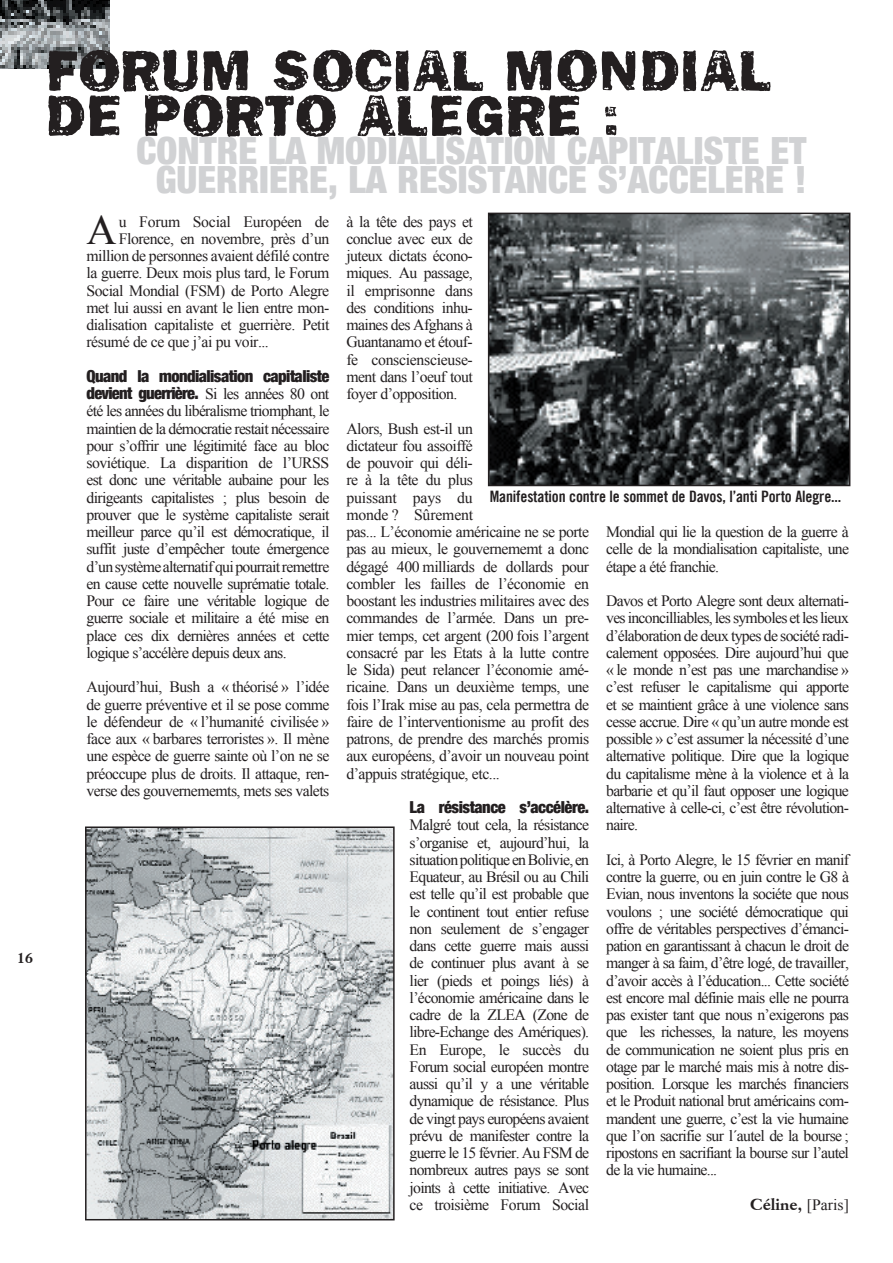
<style>
.page{position:relative;width:893px;height:1263px;background:#fff}
.page>*{position:absolute;margin:0;border:0;box-sizing:border-box;transform-origin:0 0}
.t1{font:60px/45px "Frankie";color:#231f20}
.t2{font:41.85px "Times New Roman";color:#231f20}
.t3{font:900 condensed 37.5px/28.5px "Helvetica Neue";color:#d1d2d4;text-align:center}
.t4{font:900 condensed 16.5px/17.2px "Helvetica Neue";letter-spacing:-.035em;color:#231f20}
.t5{font:15.75px/17.2px "Times New Roman";letter-spacing:-.03em;color:#231f20;text-align:justify}
.t6{font:15.75px "Trade Gothic LT Bold Cond Twenty";letter-spacing:-.01em;color:#231f20}
.t7{font:700 15.75px "Janson S Si";color:#231f20}
.t8{font:700 14.25px "Janson S Si";color:#231f20}
.s1{font-family:"Times New Roman";font-weight:400;font-stretch:normal;font-size:15.75px}
.s2{font-family:"Times New Roman";font-weight:400}
</style>
<div class="page">
<img style="left:88px;top:829px;width:304px;height:388px">
<div style="left:85px;top:826px;width:310px;height:394px;border:2px solid #231f20"></div>
<img style="left:0;top:0;width:109px;height:69px">
<img style="left:491px;top:216px;width:356px;height:267px">
<div style="left:488px;top:213px;width:362px;height:273px;border:2px solid #231f20"></div>
<p class="t8" style="left:17px;top:948px;width:17px">16</p>
<h1 class="t1" style="left:46px;top:47px;width:727px">FORUM SOCIAL MONDIAL<br>DE PORTO ALEGRE :</h1>
<h3 class="t3" style="left:136px;top:136px;width:671px">CONTRE LA MODIALISATION CAPITALISTE ET<br>GUERRIÈRE, LA RÉSISTANCE S’ACCÉLÈRE !</h3>
<h2 class="t2" style="left:87px;top:206px;width:32px">A</h2>
<p class="t5" style="left:119px;top:212px;width:212px">u Forum Social Européen de</p>
<p class="t5" style="left:119px;top:230px;width:212px">Florence, en novembre, près d’un</p>
<p class="t5" style="left:87px;top:247px;width:244px">million de personnes avaient défilé contre</p>
<p class="t5" style="left:87px;top:264px;width:244px">la guerre. Deux mois plus tard, le Forum</p>
<p class="t5" style="left:87px;top:281px;width:244px">Social Mondial (FSM) de Porto Alegre</p>
<p class="t5" style="left:87px;top:299px;width:244px">met lui aussi en avant le lien entre mon-</p>
<p class="t5" style="left:87px;top:316px;width:244px">dialisation capitaliste et guerrière. Petit</p>
<p class="t5" style="left:87px;top:333px;width:184px">résumé de ce que j’ai pu voir...</p>
<p class="t4" style="left:87px;top:367px;width:244px">Quand la mondialisation capitaliste devient guerrière. <span class="s1">Si les années 80 ont</span></p>
<p class="t5" style="left:87px;top:402px;width:244px">été les années du libéralisme triomphant, le maintien de la démocratie restait nécessaire pour s’offrir une légitimité face au bloc soviétique. La disparition de l’URSS est donc une véritable aubaine pour les dirigeants capitalistes ; plus besoin de prouver que le système capitaliste serait meilleur parce qu’il est démocratique, il suffit juste d’empêcher toute émergence d’un système alternatif qui pourrait remettre en cause cette nouvelle suprématie totale.<br>Pour ce faire une véritable logique de guerre sociale et militaire a été mise en place ces dix dernières années et cette logique s’accélère depuis deux ans.</p>
<p class="t5" style="left:87px;top:678px;width:244px">Aujourd’hui, Bush a « théorisé » l’idée de guerre préventive et il se pose comme le défendeur de « l’humanité civilisée » face aux « barbares terroristes ». Il mène une espèce de guerre sainte où l’on ne se préoccupe plus de droits. Il attaque, ren&shy;verse des gouvernememts, mets ses valets</p>
<p class="t5" style="left:346px;top:212px;width:128px">à la tête des pays et conclue avec eux de juteux dictats écono&shy;miques. Au passage, il emprisonne dans des conditions inhu&shy;maines des Afghans à Guantanamo et étouf&shy;fe conscienscieuse&shy;ment dans l’oeuf tout foyer d’opposition.</p>
<p class="t5" style="left:346px;top:419px;width:244px;text-align:left">Alors, Bush est-il un<br>dictateur fou assoiffé<br>de pouvoir qui déli-<br>re à la tête du plus<br>puissant pays du<br>monde ? Sûrement<br>pas... L’économie américaine ne se porte pas au mieux, le gouvernememt a donc dégagé 400 milliards de dollards pour combler les failles de l’économie en boostant les industries militaires avec des commandes de l’armée. Dans un pre&shy;mier temps, cet argent (200 fois l’argent consacré par les Etats à la lutte contre le Sida) peut relancer l’économie amé&shy;ricaine. Dans un deuxième temps, une fois l’Irak mise au pas, cela permettra de faire de l’interventionisme au profit des patrons, de prendre des marchés promis aux européens, d’avoir un nouveau point d’appuis stratégique, etc...</p>
<p class="t4" style="left:410px;top:798px;width:181px">La résistance s’accélère.</p>
<p class="t5" style="left:410px;top:816px;width:181px">Malgré tout cela, la résistance s’organise et, aujourd’hui, la situation politique en Bolivie, en Equateur, au Brésil ou au Chili est telle qu’il est probable que le continent tout entier refuse non seulement de s’engager dans cette guerre mais aussi de continuer plus avant à se lier (pieds et poings liés) à l’économie américaine dans le cadre de la ZLEA (Zone de libre-Echange des Amériques).<br>En Europe, le succès du Forum social européen montre aussi qu’il y a une véritable dynamique de résistance. Plus de vingt pays européens avaient prévu de manifester contre la guerre le 15 février. Au FSM de nombreux autres pays se sont joints à cette initiative. Avec ce troisième Forum Social</p>
<p class="t6" style="left:490px;top:486px;width:353px">Manifestation contre le sommet de Davos, l’anti Porto Alegre...</p>
<p class="t5" style="left:606px;top:523px;width:244px">Mondial qui lie la question de la guerre à celle de la mondialisation capitaliste, une étape a été franchie.</p>
<p class="t5" style="left:606px;top:592px;width:244px">Davos et Porto Alegre sont deux alternati&shy;ves inconcilliables, les symboles et les lieux d’élaboration de deux types de société radi&shy;calement opposées. Dire aujourd’hui que « le monde n’est pas une marchandise » c’est refuser le capitalisme qui apporte et se maintient grâce à une violence sans cesse accrue. Dire « qu’un autre monde est possible » c’est assumer la nécessité d’une alternative politique. Dire que la logique du capitalisme mène à la violence et à la barbarie et qu’il faut opposer une logique alternative à celle-ci, c’est être révolution&shy;naire.</p>
<p class="t5" style="left:606px;top:851px;width:244px">Ici, à Porto Alegre, le 15 février en manif contre la guerre, ou en juin contre le G8 à Evian, nous inventons la sociéte que nous voulons ; une société démocratique qui offre de véritables perspectives d’émanci&shy;pation en garantissant à chacun le droit de manger à sa faim, d’être logé, de travailler, d’avoir accès à l’éducation... Cette société est encore mal définie mais elle ne pourra pas exister tant que nous n’exigerons pas que les richesses, la nature, les moyens de communication ne soient plus pris en otage par le marché mais mis à notre dis&shy;position. Lorsque les marchés financiers et le Produit national brut américains com&shy;mandent une guerre, c’est la vie humaine que l’on sacrifie sur l´autel de la bourse ; ripostons en sacrifiant la bourse sur l’autel de la vie humaine...</p>
<p class="t7" style="left:750px;top:1194px;width:100px">Céline, <span class="s2">[Paris]</span></p>
</div>
